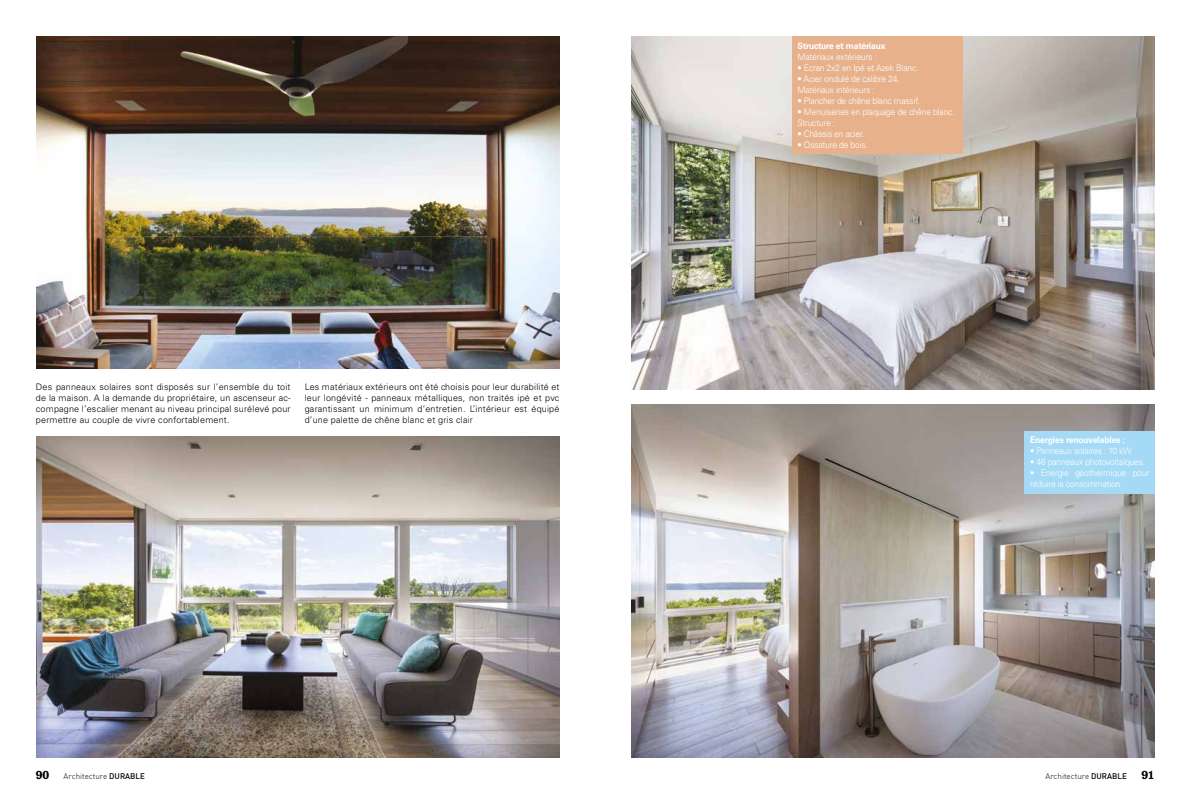
<style>
.page{position:relative;width:1191px;height:794px;background:#fff}
.page>*{position:absolute;margin:0;border:0;box-sizing:border-box;transform-origin:0 0}
.t1{font:300 9px/11px "Univers";letter-spacing:.02em;color:#000;text-align:justify}
.t2{font:300 9px/11px "Univers";letter-spacing:-.02em;color:#fff;scale:.95 1}
.t3{font:700 9px "Univers";letter-spacing:-.02em;color:#fff;scale:.95 1}
.t4{font:300 8px "DIN Alternate";color:#000}
.s1{font-family:"New Clarendon MT Std";font-weight:700;font-size:12px}
.s2{font-weight:500}
</style>
<div class="page">
<img style="left:36px;top:36px;width:523px;height:332px">
<img style="left:36px;top:437px;width:523px;height:321px">
<img style="left:631px;top:36px;width:524px;height:354px">
<img style="left:631px;top:404px;width:524px;height:354px">
<div style="left:792px;top:36px;width:170px;height:117px;background:#e7b18c"></div>
<div style="left:1024px;top:431px;width:131px;height:62px;background:#a4daf5"></div>
<p class="t1" style="left:36px;top:381px;width:256px">Des panneaux solaires sont disposés sur l’ensemble du toit de la maison. A la demande du propriétaire, un ascenseur ac&shy;compagne l’escalier menant au niveau principal surélevé pour permettre au couple de vivre confortablement.</p>
<p class="t1" style="left:305px;top:381px;width:256px">Les matériaux extérieurs ont été choisis pour leur durabilité et leur longévité - panneaux métalliques, non traités ipé et pvc garantissant un minimum d’entretien. L’intérieur est équipé d’une palette de chêne blanc et gris clair</p>
<p class="t3" style="left:797px;top:40px;width:94px">Structure et matériaux</p>
<p class="t2" style="left:797px;top:51px;width:85px">Matériaux extérieurs :</p>
<p class="t2" style="left:797px;top:62px;width:129px">• Ecran 2x2 en Ipé et Azek Blanc.</p>
<p class="t2" style="left:797px;top:73px;width:109px">• Acier ondulé de calibre 24.<br>Matériaux intérieurs :</p>
<p class="t2" style="left:797px;top:95px;width:130px">• Plancher de chêne blanc massif.</p>
<p class="t2" style="left:797px;top:106px;width:167px">• Menuiseries en plaquage de chêne blanc.<br>Structure :</p>
<p class="t2" style="left:797px;top:128px;width:72px">• Châssis en acier.</p>
<p class="t2" style="left:797px;top:139px;width:76px">• Ossature de bois.</p>
<p class="t3" style="left:1030px;top:435px;width:101px">Energies renouvelables :</p>
<p class="t2" style="left:1030px;top:446px;width:108px">• Panneaux solaires : 10 kW</p>
<p class="t2" style="left:1030px;top:457px;width:123px">• 46 panneaux photovoltaïques.</p>
<p class="t2" style="left:1030px;top:468px;width:127px">• Energie géothermique pour réduire la consommation.</p>
<p class="t4" style="left:36px;top:773px;width:110px"><span class="s1">90</span> Architecture <span class="s2">DURABLE</span></p>
<p class="t4" style="left:1045px;top:773px;width:110px">Architecture <span class="s2">DURABLE</span> <span class="s1">91</span></p>
</div>
